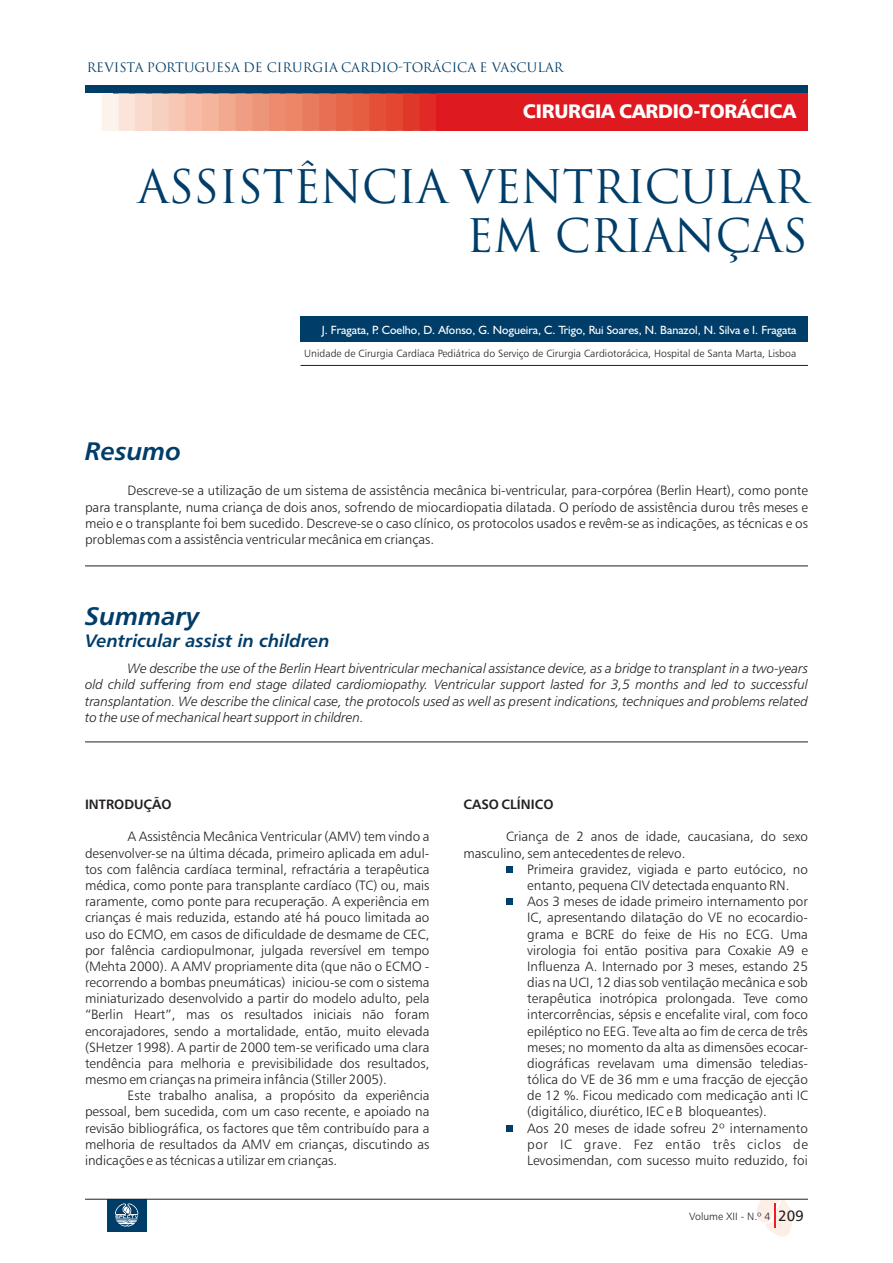
<style>
.page{position:relative;width:893px;height:1263px;background:#fff}
.page>*{position:absolute;margin:0;border:0;box-sizing:border-box;transform-origin:0 0}
.t1{font:45px/49.3px "Trajax";letter-spacing:-.015em;color:#003d68;text-align:right}
.t2{font:italic 25.35px "Humanist 777 BT Roman B,Bold";color:#003d68}
.t3{font:19.5px "Humanist 777 BT Black B";letter-spacing:-.015em;color:#fff}
.t4{font:italic 18px "Humanist 777 BT Roman B,Bold";color:#003d68}
.t5{font:13.5px/16.2px "Humanist 777 BT Light B";color:#231f20;text-align:justify}
.t6{font:13.5px/16.2px "Humanist 777 BT Light B,Italic";color:#231f20;text-align:justify}
.t7{font:13.5px "Humanist 777 BT Light B";letter-spacing:.045em;color:#231f20}
.t8{font:13.5px "Humanist 777 BT Roman B,Bold";color:#231f20}
.t9{font:12.75px "Trajax";color:#003d68}
.t10{font:12px "Humanist 521 BT";color:#fff}
.t11{font:10.5px "Humanist 777 BT Light B";color:#231f20}
.s1{font-family:"Humanist 777 BT Roman B";font-size:15px}
</style>
<div class="page">
<div style="left:300px;top:316px;width:507px;height:25px;background:#003d68"></div>
<div style="left:85px;top:85px;width:723px;height:9px;background:#003d68"></div>
<div style="left:464px;top:94px;width:344px;height:37px;background:#de1920"></div>
<div style="left:102px;top:94px;width:27px;height:37px;background:#fdf3ed"></div>
<div style="left:118px;top:94px;width:28px;height:37px;background:#fbe5da"></div>
<div style="left:135px;top:94px;width:27px;height:37px;background:#fadacc"></div>
<div style="left:152px;top:94px;width:27px;height:37px;background:#f7d1c0"></div>
<div style="left:169px;top:94px;width:27px;height:37px;background:#f7c7b4"></div>
<div style="left:185px;top:94px;width:28px;height:37px;background:#f6bca6"></div>
<div style="left:202px;top:94px;width:27px;height:37px;background:#f5b49c"></div>
<div style="left:219px;top:94px;width:27px;height:37px;background:#f1a98f"></div>
<div style="left:236px;top:94px;width:27px;height:37px;background:#f09e83"></div>
<div style="left:252px;top:94px;width:27px;height:37px;background:#ed9579"></div>
<div style="left:269px;top:94px;width:27px;height:37px;background:#ed8b6f"></div>
<div style="left:286px;top:94px;width:27px;height:37px;background:#ed8567"></div>
<div style="left:303px;top:94px;width:27px;height:37px;background:#e87a5d"></div>
<div style="left:319px;top:94px;width:27px;height:37px;background:#e86f53"></div>
<div style="left:336px;top:94px;width:27px;height:37px;background:#e6664a"></div>
<div style="left:353px;top:94px;width:27px;height:37px;background:#e65e42"></div>
<div style="left:369px;top:94px;width:28px;height:37px;background:#e34f37"></div>
<div style="left:386px;top:94px;width:27px;height:37px;background:#e34731"></div>
<div style="left:403px;top:94px;width:27px;height:37px;background:#df382a"></div>
<div style="left:420px;top:94px;width:27px;height:37px;background:#df2a25"></div>
<div style="left:436px;top:94px;width:28px;height:37px;background:#de1920"></div>
<hr style="left:85px;top:566px;width:723px;height:1px;background:#231f20">
<hr style="left:85px;top:742px;width:723px;height:1px;background:#231f20">
<hr style="left:301px;top:365px;width:507px;height:1px;background:#231f20">
<div style="left:506px;top:866px;width:6px;height:7px;background:#003d68"></div>
<div style="left:506px;top:898px;width:6px;height:7px;background:#003d68"></div>
<svg style="left:506px;top:1125px;width:6px;height:6px"></svg>
<div style="left:107px;top:1199px;width:40px;height:33px;background:#003d68"></div>
<svg style="left:115px;top:1203px;width:23px;height:24px"></svg>
<svg style="left:757px;top:1200px;width:35px;height:37px"></svg>
<hr style="left:85px;top:1199px;width:723px;height:1px;background:#231f20">
<p class="t9" style="left:87px;top:62px;width:478px">REVISTA PORTUGUESA DE CIRURGIA CARDIO-TORáCICA E VASCULAR</p>
<h3 class="t3" style="left:523px;top:103px;width:275px">CIRURGIA CARDIO-TORÁCICA</h3>
<h1 class="t1" style="left:137px;top:166px;width:672px">ASSISTÊNCIA VENTRICULAR<br>EM CRIANÇAS</h1>
<h2 class="t2" style="left:85px;top:440px;width:98px">Resumo</h2>
<p class="t10" style="left:322px;top:325px;width:476px">J. Fragata, P. Coelho, D. Afonso, G. Nogueira, C. Trigo, Rui Soares, N. Banazol, N. Silva e I. Fragata</p>
<p class="t11" style="left:304px;top:349px;width:494px">Unidade de Cirurgia Cardíaca Pediátrica do Serviço de Cirurgia Cardiotorácica, Hospital de Santa Marta, Lisboa</p>
<p class="t5" style="left:85px;top:484px;width:724px;text-indent:43px">Descreve-se a utilização de um sistema de assistência mecânica bi-ventricular, para-corpórea (Berlin Heart), como ponte para transplante, numa criança de dois anos, sofrendo de miocardiopatia dilatada. O período de assistência durou três meses e meio e o transplante foi bem sucedido. Descreve-se o caso clínico, os protocolos usados e revêm-se as indicações, as técnicas e os problemas com a assistência ventricular mecânica em crianças.</p>
<h2 class="t2" style="left:85px;top:605px;width:116px">Summary</h2>
<h3 class="t4" style="left:85px;top:633px;width:246px">Ventricular assist in children</h3>
<p class="t6" style="left:85px;top:661px;width:724px;text-indent:43px">We describe the use of the Berlin Heart biventricular mechanical assistance device, as a bridge to transplant in a two-years old child suffering from end stage dilated cardiomiopathy. Ventricular support lasted for 3,5 months and led to successful transplantation. We describe the clinical case, the protocols used as well as present indications, techniques and problems related to the use of mechanical heart support in children.</p>
<p class="t8" style="left:85px;top:799px;width:88px">INTRODUÇÃO</p>
<p class="t5" style="left:85px;top:830px;width:346px;text-indent:43px">A Assistência Mecânica Ventricular (AMV) tem vindo a desenvolver-se na última década, primeiro aplicada em adul&shy;tos com falência cardíaca terminal, refractária a terapêutica médica, como ponte para transplante cardíaco (TC) ou, mais raramente, como ponte para recuperação. A experiência em crianças é mais reduzida, estando até há pouco limitada ao uso do ECMO, em casos de dificuldade de desmame de CEC, por falência cardiopulmonar, julgada reversível em tempo (Mehta 2000). A AMV propriamente dita (que não o ECMO - recorrendo a bombas pneumáticas) iniciou-se com o sistema miniaturizado desenvolvido a partir do modelo adulto, pela “Berlin Heart”, mas os resultados iniciais não foram encorajadores, sendo a mortalidade, então, muito elevada (SHetzer 1998). A partir de 2000 tem-se verificado uma clara tendência para melhoria e previsibilidade dos resultados, mesmo em crianças na primeira infância (Stiller 2005).</p>
<p class="t5" style="left:85px;top:1088px;width:346px;text-indent:43px">Este trabalho analisa, a propósito da experiência pessoal, bem sucedida, com um caso recente, e apoiado na revisão bibliográfica, os factores que têm contribuído para a melhoria de resultados da AMV em crianças, discutindo as indicações e as técnicas a utilizar em crianças.</p>
<p class="t8" style="left:463px;top:799px;width:92px">CASO CLÍNICO</p>
<p class="t5" style="left:506px;top:830px;width:303px">Criança de 2 anos de idade, caucasiana, do sexo</p>
<p class="t5" style="left:463px;top:846px;width:223px">masculino, sem antecedentes de relevo.</p>
<p class="t5" style="left:527px;top:862px;width:282px">Primeira gravidez, vigiada e parto eutócico, no</p>
<p class="t5" style="left:527px;top:878px;width:264px">entanto, pequena CIV detectada enquanto RN.</p>
<p class="t5" style="left:527px;top:894px;width:282px">Aos 3 meses de idade primeiro internamento por</p>
<p class="t5" style="left:527px;top:911px;width:282px">IC, apresentando dilatação do VE no ecocardio-</p>
<p class="t5" style="left:527px;top:927px;width:282px">grama e BCRE do feixe de His no ECG. Uma</p>
<p class="t5" style="left:527px;top:943px;width:282px">virologia foi então positiva para Coxakie A9 e</p>
<p class="t5" style="left:527px;top:959px;width:282px">Influenza A. Internado por 3 meses, estando 25</p>
<p class="t5" style="left:527px;top:975px;width:282px">dias na UCI, 12 dias sob ventilação mecânica e sob</p>
<p class="t5" style="left:527px;top:991px;width:282px">terapêutica inotrópica prolongada. Teve como</p>
<p class="t5" style="left:527px;top:1008px;width:282px">intercorrências, sépsis e encefalite viral, com foco</p>
<p class="t5" style="left:527px;top:1024px;width:282px">epiléptico no EEG. Teve alta ao fim de cerca de três</p>
<p class="t5" style="left:527px;top:1040px;width:282px">meses; no momento da alta as dimensões ecocar-</p>
<p class="t5" style="left:527px;top:1056px;width:282px">diográficas revelavam uma dimensão teledias-</p>
<p class="t5" style="left:527px;top:1072px;width:282px">tólica do VE de 36 mm e uma fracção de ejecção</p>
<p class="t5" style="left:527px;top:1088px;width:282px">de 12 %. Ficou medicado com medicação anti IC</p>
<p class="t5" style="left:527px;top:1105px;width:241px">(digitálico, diurético, IEC e B bloqueantes).</p>
<p class="t5" style="left:527px;top:1121px;width:282px">Aos 20 meses de idade sofreu 2º internamento</p>
<p class="t7" style="left:527px;top:1138px;width:282px">por IC grave. Fez então três ciclos de</p>
<p class="t5" style="left:527px;top:1153px;width:282px">Levosimendan, com sucesso muito reduzido, foi</p>
<p class="t11" style="left:689px;top:1212px;width:116px">Volume XII - N.º 4 <span class="s1">209</span></p>
</div>
